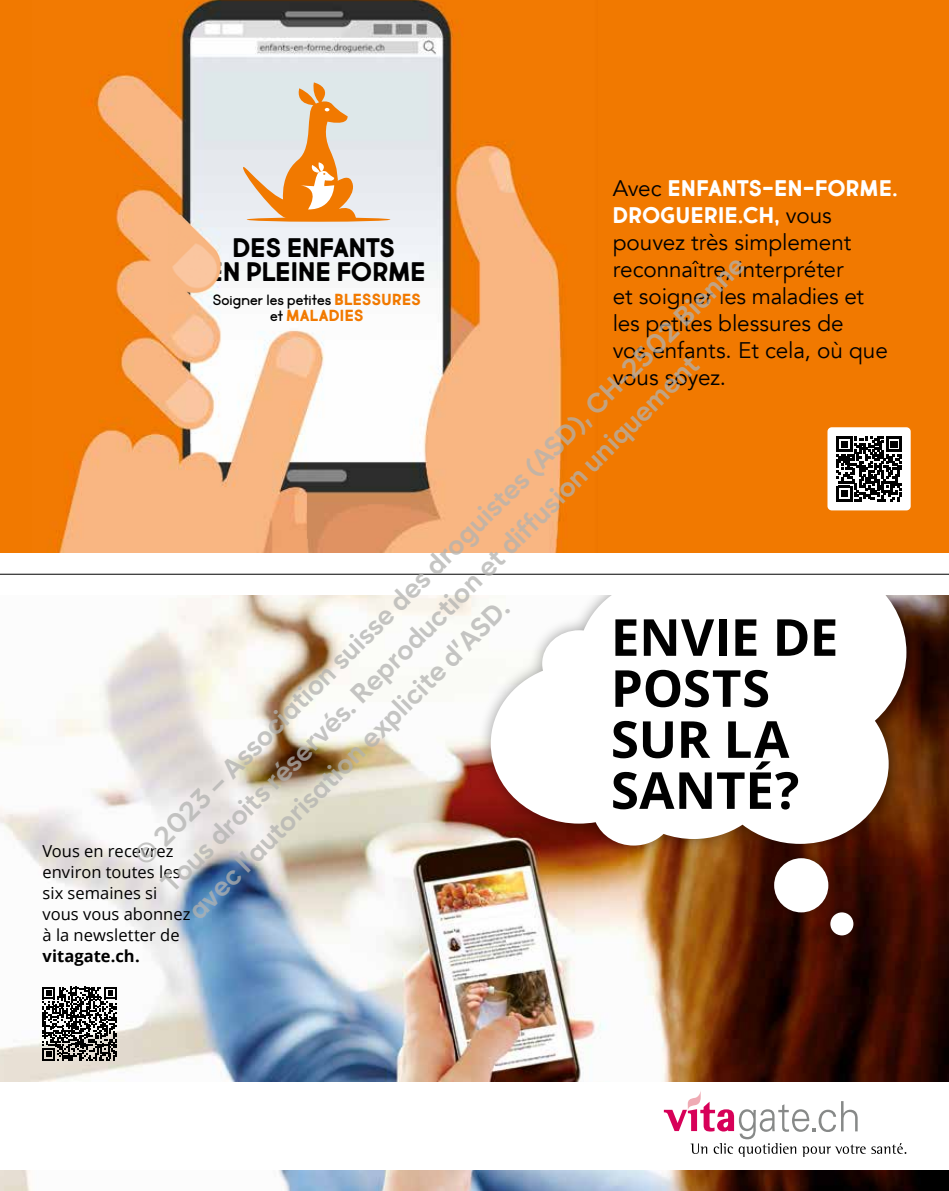
<style>
.page{position:relative;width:949px;height:1191px;background:#fff}
.page>*{position:absolute;margin:0;border:0;box-sizing:border-box;transform-origin:0 0}
.t1{font:700 51px/51px "Open Sans";letter-spacing:-.005em;color:#000}
.t2{font:700 27px/38.2px "Zabal";color:rgb(178 178 176/.75)}
.t3{font:26.4px/24.9px "Market Fresh Bold All Caps";color:#000;text-align:center}
.t4{font:22.5px/27px "Avenir";letter-spacing:-.005em;color:#000}
.t5{font:22.5px/27px "Market Fresh Bold All Caps";letter-spacing:.01em;color:#fff}
.t6{font:16.5px/21px "Open Sans";color:#000}
.t7{font:700 16.5px "Open Sans";color:#000}
.t8{font:15.9px "Market Fresh";letter-spacing:.005em;color:#000}
.t9{font:15.9px "Market Fresh Bold All Caps";letter-spacing:.01em;color:#f17900}
.s1{font-family:"Avenir";color:#000}
.s2{font-family:"Market Fresh Bold All Caps";color:#f17900}
.s3{font-family:"Market Fresh";color:#000}
</style>
<div class="page">
<hr style="left:0;top:574px;width:948px;height:1px;background:#000">
<img style="left:0;top:595px;width:948px;height:596px">
<div style="left:0;top:1082px;width:948px;height:87px;background:#fff"></div>
<svg style="left:43px;top:986px;width:74px;height:74px"></svg>
<svg style="left:871px;top:1143px;width:35px;height:10px"></svg>
<svg style="left:663px;top:1091px;width:202px;height:66px"></svg>
<div style="left:476px;top:595px;width:444px;height:264px;background:#000;opacity:.4"></div>
<svg style="left:490px;top:595px;width:416px;height:250px"></svg>
<div style="left:760px;top:844px;width:82px;height:82px;background:#000;opacity:.4"></div>
<div style="left:773px;top:858px;width:55px;height:54px;background:#fff;border-radius:50%"></div>
<div style="left:816px;top:898px;width:50px;height:51px;background:#000;opacity:.4"></div>
<div style="left:830px;top:912px;width:23px;height:23px;background:#fff;border-radius:50%"></div>
<div style="left:0;top:0;width:948px;height:553px;background:#f17900"></div>
<img style="left:54px;top:0;width:509px;height:553px">
<svg style="left:239px;top:82px;width:120px;height:136px"></svg>
<div style="left:247px;top:217px;width:143px;height:5px;background:#f17900;border-radius:50%"></div>
<img style="left:169px;top:215px;width:58px;height:89px">
<div style="left:827px;top:427px;width:83px;height:83px;background:#fff;border-radius:4px"></div>
<svg style="left:836px;top:436px;width:65px;height:65px"></svg>
<p class="t5" style="left:612px;top:174px;width:286px"><span class="s1">Avec</span> ENFANTS-EN-FORME.<br>DROGUERIE.CH, <span class="s1">vous</span></p>
<p class="t4" style="left:612px;top:229px;width:276px">pouvez très simplement reconnaître, interpréter<br>et soigner les maladies et les petites blessures de<br>vos enfants. Et cela, où que vous soyez.</p>
<p class="t3" style="left:208px;top:234px;width:219px">DES ENFANTS<br>EN PLEINE FORME</p>
<p class="t8" style="left:213px;top:290px;width:209px">Soigner les petites <span class="s2">BLESSURES</span></p>
<p class="t9" style="left:270px;top:303px;width:95px"><span class="s3">et</span> MALADIES</p>
<p class="t2" style="left:125px;top:847px;width:851px;rotate:-45deg">© 2023 – Association suisse des droguistes (ASD), CH-2502 Bienne<br>Tous droits réservés. Reproduction et diffusion uniquement<br>avec l’autorisation explicite d’ASD.</p>
<h1 class="t1" style="left:610px;top:610px;width:229px">ENVIE DE<br>POSTS<br>SUR LA<br>SANTÉ?</h1>
<p class="t6" style="left:43px;top:840px;width:149px">Vous en recevrez environ toutes les six semaines si vous vous abonnez à la newsletter de</p>
<p class="t7" style="left:43px;top:944px;width:99px">vitagate.ch.</p>
</div>
